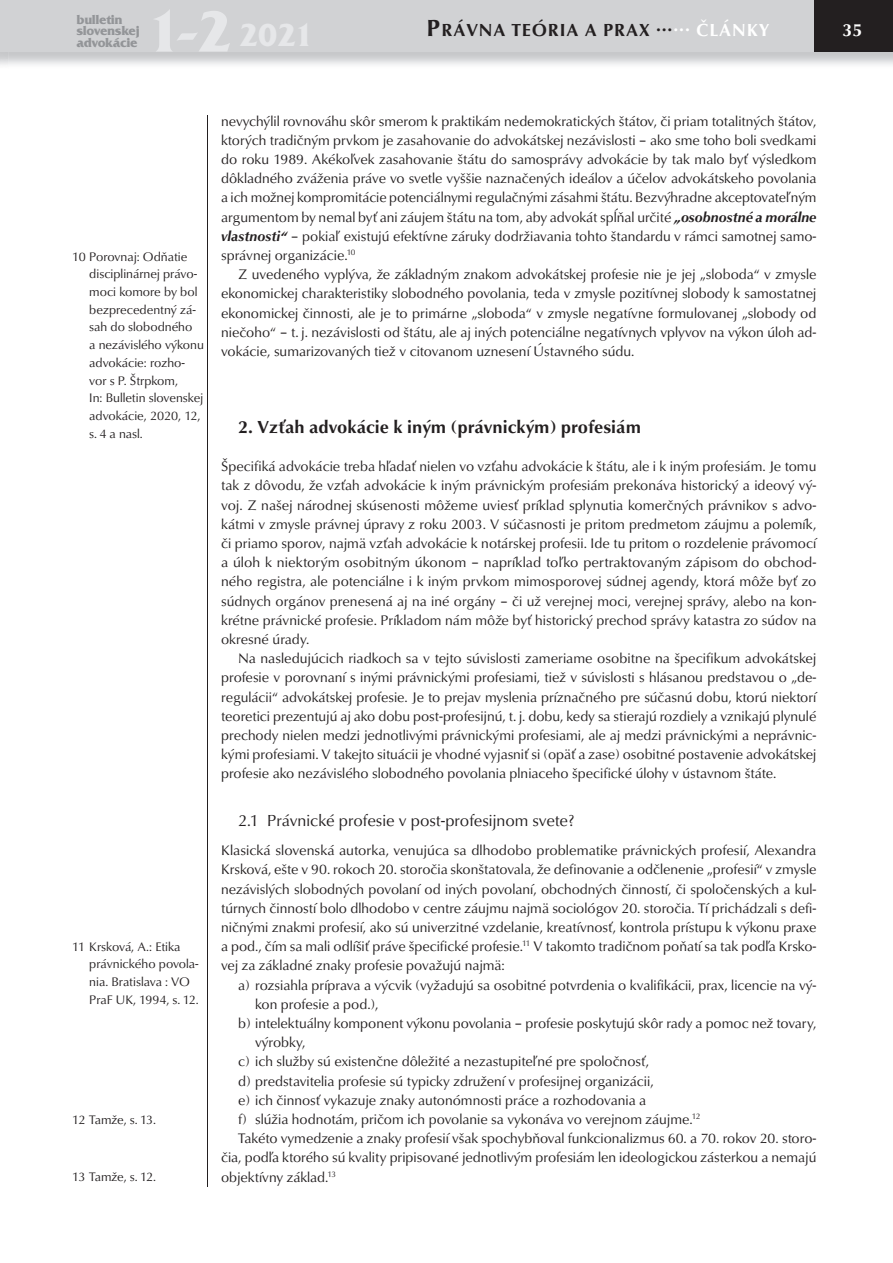
<style>
.page{position:relative;width:893px;height:1263px;background:#fff}
.page>*{position:absolute;margin:0;border:0;box-sizing:border-box;transform-origin:0 0}
.t1{font:700 33px "Friz Qua Itc TEE";color:#e6e7e9}
.t2{font:700 18px "URW Classico TEE";color:#231f20}
.t3{font:700 18px "URW Classico TEE";letter-spacing:.05em;color:#231f20}
.t4{font:700 18px "URW Classico TEE";color:#fff}
.t5{font:16.5px "URW Classico TEE";color:#231f20}
.t6{font:14.25px/19.2px "URW Classico TEE";color:#231f20;text-align:justify}
.t7{font:700 13.5px/11.2px "Friz Qua Itc TEE";letter-spacing:-.025em;color:#939598}
.t8{font:12.75px/17.7px "URW Classico TEE";color:#231f20}
.t9{font:12.75px "URW Classico TEE";letter-spacing:-.05em;color:#231f20}
.s1{font-size:60px}
.s2{font-size:24px}
.s3{color:#fff}
.s4{font-weight:700;font-style:italic}
</style>
<div class="page">
<div style="left:0;top:0;width:893px;height:52px;background:#d1d2d4"></div>
<div style="left:814px;top:0;width:79px;height:52px;background:#231f20"></div>
<hr style="left:207px;top:115px;width:1px;height:1071px;background:#231f20">
<h1 class="t1" style="left:146px;top:23px;width:169px"><span class="s1">1-2</span> 2021</h1>
<p class="t7" style="left:77px;top:15px;width:65px">bulletin slovenskej advokácie</p>
<p class="t3" style="left:427px;top:23px;width:345px"><span class="s2">P</span>RÁVNA TEÓRIA A PRAX ...<sup>...</sup> <span class="s3">ČLÁNKY</span></p>
<p class="t8" style="left:89px;top:249px;width:116px;text-indent:-17px">10 Porovnaj: Odňatie disciplinárnej právo&shy;moci komore by bol bezprecedentný zá&shy;sah do slobodného<br>a nezávislého výkonu advokácie: rozho&shy;vor s P. Štrpkom,<br>In: Bulletin slovenskej advokácie, 2020, 12, s. 4 a nasl.</p>
<p class="t8" style="left:89px;top:939px;width:111px;text-indent:-17px">11 Krsková, A.: Etika právnického povola&shy;nia. Bratislava : VO<br>PraF UK, 1994, s. 12.</p>
<p class="t9" style="left:72px;top:1115px;width:85px">12 Tamže, s. 13.</p>
<p class="t9" style="left:72px;top:1172px;width:85px">13 Tamže, s. 12.</p>
<p class="t6" style="left:221px;top:113px;width:597px">nevychýlil rovnováhu skôr smerom k praktikám nedemokratických štátov, či priam totalitných štátov, ktorých tradičným prvkom je zasahovanie do advokátskej nezávislosti – ako sme toho boli svedkami do roku 1989. Akékoľvek zasahovanie štátu do samosprávy advokácie by tak malo byť výsledkom dôkladného zváženia práve vo svetle vyššie naznačených ideálov a účelov advokátskeho povolania a ich možnej kompromitácie potenciálnymi regulačnými zásahmi štátu. Bezvýhradne akceptovateľným argumentom by nemal byť ani záujem štátu na tom, aby advokát spĺňal určité <span class="s4">„osobnostné a morálne vlastnosti“</span> – pokiaľ existujú efektívne záruky dodržiavania tohto štandardu v rámci samotnej samo&shy;správnej organizácie.<sup>10</sup></p>
<p class="t6" style="left:221px;top:266px;width:597px;text-indent:17px">Z uvedeného vyplýva, že základným znakom advokátskej profesie nie je jej „sloboda“ v zmysle ekonomickej charakteristiky slobodného povolania, teda v zmysle pozitívnej slobody k samostatnej ekonomickej činnosti, ale je to primárne „sloboda“ v zmysle negatívne formulovanej „slobody od niečoho“ – t. j. nezávislosti od štátu, ale aj iných potenciálne negatívnych vplyvov na výkon úloh ad&shy;vokácie, sumarizovaných tiež v citovanom uznesení Ústavného súdu.</p>
<p class="t2" style="left:238px;top:419px;width:404px">2. Vzťah advokácie k iným (právnickým) profesiám</p>
<p class="t6" style="left:221px;top:458px;width:597px">Špecifiká advokácie treba hľadať nielen vo vzťahu advokácie k štátu, ale i k iným profesiám. Je tomu tak z dôvodu, že vzťah advokácie k iným právnickým profesiám prekonáva historický a ideový vý&shy;voj. Z našej národnej skúsenosti môžeme uviesť príklad splynutia komerčných právnikov s advo&shy;kátmi v zmysle právnej úpravy z roku 2003. V súčasnosti je pritom predmetom záujmu a polemík, či priamo sporov, najmä vzťah advokácie k notárskej profesii. Ide tu pritom o rozdelenie právomocí a úloh k niektorým osobitným úkonom – napríklad toľko pertraktovaným zápisom do obchod&shy;ného registra, ale potenciálne i k iným prvkom mimosporovej súdnej agendy, ktorá môže byť zo súdnych orgánov prenesená aj na iné orgány – či už verejnej moci, verejnej správy, alebo na kon&shy;krétne právnické profesie. Príkladom nám môže byť historický prechod správy katastra zo súdov na okresné úrady.</p>
<p class="t6" style="left:221px;top:650px;width:597px;text-indent:17px">Na nasledujúcich riadkoch sa v tejto súvislosti zameriame osobitne na špecifikum advokátskej profesie v porovnaní s inými právnickými profesiami, tiež v súvislosti s hlásanou predstavou o „de&shy;regulácii“ advokátskej profesie. Je to prejav myslenia príznačného pre súčasnú dobu, ktorú niektorí teoretici prezentujú aj ako dobu post-profesijnú, t. j. dobu, kedy sa stierajú rozdiely a vznikajú plynulé prechody nielen medzi jednotlivými právnickými profesiami, ale aj medzi právnickými a neprávnic&shy;kými profesiami. V takejto situácii je vhodné vyjasniť si (opäť a zase) osobitné postavenie advokátskej profesie ako nezávislého slobodného povolania plniaceho špecifické úlohy v ústavnom štáte.</p>
<p class="t5" style="left:238px;top:814px;width:338px">2.1 Právnické profesie v post-profesijnom svete?</p>
<p class="t6" style="left:221px;top:842px;width:597px">Klasická slovenská autorka, venujúca sa dlhodobo problematike právnických profesií, Alexandra Krsková, ešte v 90. rokoch 20. storočia skonštatovala, že definovanie a odčlenenie „profesií“ v zmysle nezávislých slobodných povolaní od iných povolaní, obchodných činností, či spoločenských a kul&shy;túrnych činností bolo dlhodobo v centre záujmu najmä sociológov 20. storočia. Tí prichádzali s defi&shy;ničnými znakmi profesií, ako sú univerzitné vzdelanie, kreatívnosť, kontrola prístupu k výkonu praxe a pod., čím sa mali odlíšiť práve špecifické profesie.<sup>11</sup> V takomto tradičnom poňatí sa tak podľa Krsko&shy;vej za základné znaky profesie považujú najmä:</p>
<p class="t6" style="left:238px;top:977px;width:580px">a) rozsiahla príprava a výcvik (vyžadujú sa osobitné potvrdenia o kvalifikácii, prax, licencie na vý-</p>
<p class="t6" style="left:255px;top:996px;width:125px">kon profesie a pod.),</p>
<p class="t6" style="left:238px;top:1015px;width:580px">b) intelektuálny komponent výkonu povolania – profesie poskytujú skôr rady a pomoc než tovary,</p>
<p class="t6" style="left:255px;top:1034px;width:52px">výrobky,</p>
<p class="t6" style="left:238px;top:1053px;width:412px">c) ich služby sú existenčne dôležité a nezastupiteľné pre spoločnosť,</p>
<p class="t6" style="left:238px;top:1073px;width:417px">d) predstavitelia profesie sú typicky združení v profesijnej organizácii,</p>
<p class="t6" style="left:238px;top:1092px;width:410px">e) ich činnosť vykazuje znaky autonómnosti práce a rozhodovania a</p>
<p class="t6" style="left:238px;top:1111px;width:464px">f) slúžia hodnotám, pričom ich povolanie sa vykonáva vo verejnom záujme.<sup>12</sup></p>
<p class="t6" style="left:238px;top:1130px;width:580px">Takéto vymedzenie a znaky profesií však spochybňoval funkcionalizmus 60. a 70. rokov 20. storo-</p>
<p class="t6" style="left:221px;top:1149px;width:597px">čia, podľa ktorého sú kvality pripisované jednotlivým profesiám len ideologickou zásterkou a nemajú</p>
<p class="t6" style="left:221px;top:1169px;width:116px">objektívny základ.<sup>13</sup></p>
<p class="t4" style="left:842px;top:22px;width:22px">35</p>
</div>
